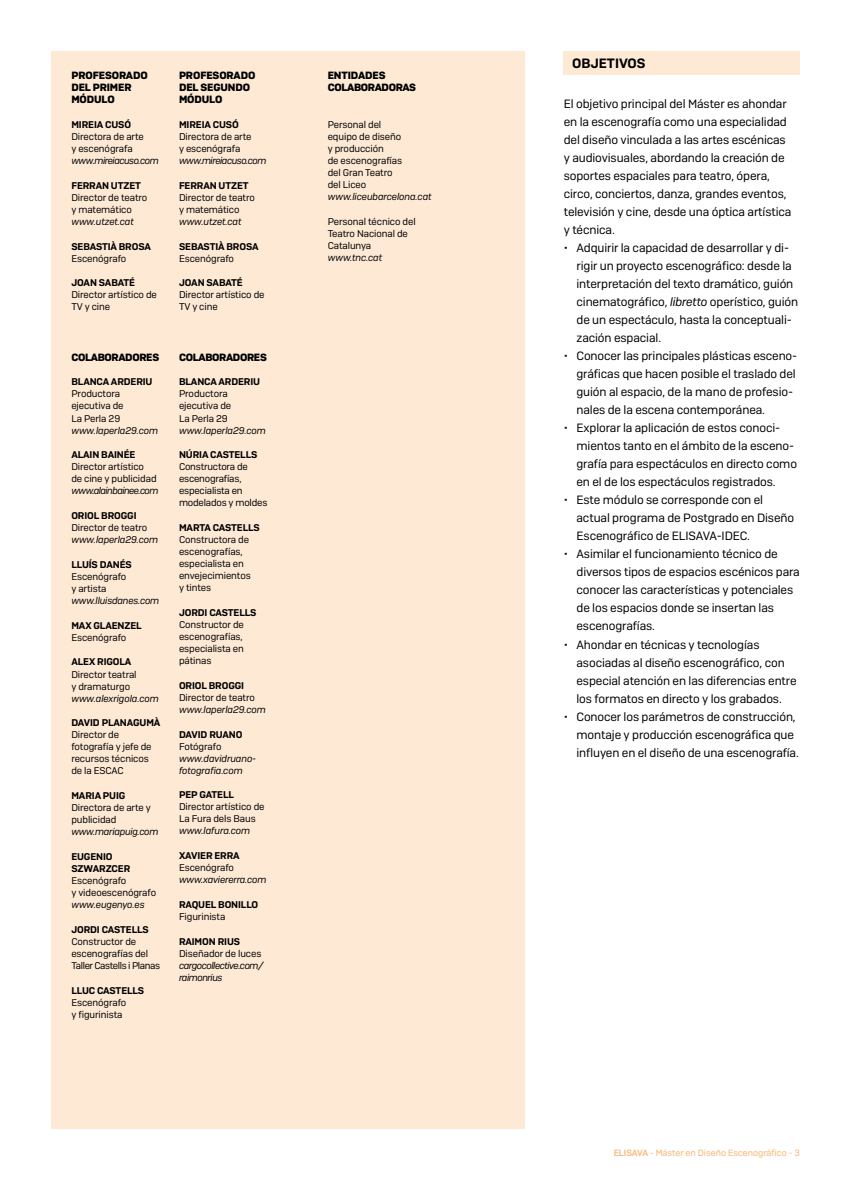
<style>
.page{position:relative;width:851px;height:1200px;background:#fff}
.page>*{position:absolute;margin:0;border:0;box-sizing:border-box;transform-origin:0 0}
.t1{font:600 13.5px "Camber";color:#000}
.t2{font:12px/18px "Camber";letter-spacing:-.01em;color:#000}
.t3{font:700 10.5px/12px "Camber";letter-spacing:-.01em;color:#000}
.t4{font:700 10.5px/12px "Camber";letter-spacing:-.03em;color:#000}
.t5{font:9.75px/12px "Camber";letter-spacing:-.01em;color:#000}
.t6{font:600 9.75px/12px "Camber";letter-spacing:-.01em;color:#000}
.t7{font:italic 9.75px/12px "Camber";letter-spacing:-.01em;color:#000}
.t8{font:italic 9.75px/12px "Camber";letter-spacing:-.05em;color:#000}
.t9{font:italic 9.75px "Camber";letter-spacing:-.06em;color:#000}
.t10{font:italic 9.75px "Camber";letter-spacing:-.03em;color:#000}
.t11{font:9px "Camber";color:#f8b26f}
.s1{font-style:italic}
.s2{font-weight:500}
</style>
<div class="page">
<div style="left:563px;top:51px;width:236px;height:23px;background:#fee9d5"></div>
<div style="left:51px;top:51px;width:473px;height:1077px;background:#fee9d5"></div>
<p class="t3" style="left:71px;top:69px;width:78px">PROFESORADO<br>DEL PRIMER<br>MÓDULO</p>
<p class="t6" style="left:71px;top:118px;width:61px">MIREIA CUSÓ</p>
<p class="t5" style="left:71px;top:130px;width:74px">Directora de arte y escenógrafa</p>
<p class="t8" style="left:71px;top:154px;width:89px">www.mireiacuso.com</p>
<p class="t6" style="left:71px;top:179px;width:71px">FERRAN UTZET</p>
<p class="t5" style="left:71px;top:191px;width:77px">Director de teatro y matemático</p>
<p class="t7" style="left:71px;top:215px;width:64px">www.utzet.cat</p>
<p class="t6" style="left:71px;top:240px;width:81px">SEBASTIÀ BROSA</p>
<p class="t5" style="left:71px;top:252px;width:56px">Escenógrafo</p>
<p class="t6" style="left:71px;top:277px;width:65px">JOAN SABATÉ</p>
<p class="t5" style="left:71px;top:289px;width:87px">Director artístico de<br>TV y cine</p>
<p class="t4" style="left:71px;top:351px;width:89px">COLABORADORES</p>
<p class="t6" style="left:71px;top:376px;width:83px">BLANCA ARDERIU</p>
<p class="t5" style="left:71px;top:388px;width:54px">Productora ejecutiva de<br>La Perla 29</p>
<p class="t7" style="left:71px;top:424px;width:88px">www.laperla29.com</p>
<p class="t6" style="left:71px;top:448px;width:66px">ALAIN BAINÉE</p>
<p class="t5" style="left:71px;top:460px;width:87px">Director artístico de cine y publicidad</p>
<p class="t9" style="left:71px;top:485px;width:89px">www.alainbainee.com</p>
<p class="t6" style="left:71px;top:509px;width:67px">ORIOL BROGGI</p>
<p class="t5" style="left:71px;top:521px;width:77px">Director de teatro</p>
<p class="t7" style="left:71px;top:533px;width:88px">www.laperla29.com</p>
<p class="t6" style="left:71px;top:558px;width:62px">LLUÍS DANÉS</p>
<p class="t5" style="left:71px;top:570px;width:56px">Escenógrafo y artista</p>
<p class="t7" style="left:71px;top:594px;width:89px">www.lluisdanes.com</p>
<p class="t6" style="left:71px;top:619px;width:72px">MAX GLAENZEL</p>
<p class="t5" style="left:71px;top:631px;width:56px">Escenógrafo</p>
<p class="t6" style="left:71px;top:655px;width:62px">ALEX RIGOLA</p>
<p class="t5" style="left:71px;top:667px;width:67px">Director teatral y dramaturgo</p>
<p class="t7" style="left:71px;top:691px;width:89px">www.alexrigola.com</p>
<p class="t6" style="left:71px;top:716px;width:90px">DAVID PLANAGUMÀ</p>
<p class="t5" style="left:71px;top:728px;width:82px">Director de fotografía y jefe de recursos técnicos de la ESCAC</p>
<p class="t6" style="left:71px;top:789px;width:56px">MARIA PUIG</p>
<p class="t5" style="left:71px;top:801px;width:81px">Directora de arte y publicidad</p>
<p class="t10" style="left:71px;top:825px;width:89px">www.mariapuig.com</p>
<p class="t6" style="left:71px;top:850px;width:60px">EUGENIO<br>SZWARZCER</p>
<p class="t5" style="left:71px;top:874px;width:86px">Escenógrafo<br>y videoescenógrafo</p>
<p class="t7" style="left:71px;top:898px;width:75px">www.eugenyo.es</p>
<p class="t6" style="left:71px;top:923px;width:79px">JORDI CASTELLS</p>
<p class="t5" style="left:71px;top:935px;width:90px">Constructor de escenografías del<br>Taller Castells i Planas</p>
<p class="t6" style="left:71px;top:983px;width:74px">LLUC CASTELLS</p>
<p class="t5" style="left:71px;top:995px;width:56px">Escenógrafo y figurinista</p>
<p class="t3" style="left:179px;top:69px;width:78px">PROFESORADO<br>DEL SEGUNDO<br>MÓDULO</p>
<p class="t6" style="left:179px;top:118px;width:61px">MIREIA CUSÓ</p>
<p class="t5" style="left:179px;top:130px;width:74px">Directora de arte y escenógrafa</p>
<p class="t8" style="left:179px;top:154px;width:89px">www.mireiacuso.com</p>
<p class="t6" style="left:179px;top:179px;width:71px">FERRAN UTZET</p>
<p class="t5" style="left:179px;top:191px;width:77px">Director de teatro y matemático</p>
<p class="t7" style="left:179px;top:215px;width:64px">www.utzet.cat</p>
<p class="t6" style="left:179px;top:240px;width:81px">SEBASTIÀ BROSA</p>
<p class="t5" style="left:179px;top:252px;width:56px">Escenógrafo</p>
<p class="t6" style="left:179px;top:277px;width:65px">JOAN SABATÉ</p>
<p class="t5" style="left:179px;top:289px;width:87px">Director artístico de<br>TV y cine</p>
<p class="t4" style="left:179px;top:351px;width:89px">COLABORADORES</p>
<p class="t6" style="left:179px;top:376px;width:83px">BLANCA ARDERIU</p>
<p class="t5" style="left:179px;top:388px;width:54px">Productora ejecutiva de<br>La Perla 29</p>
<p class="t7" style="left:179px;top:424px;width:88px">www.laperla29.com</p>
<p class="t6" style="left:179px;top:448px;width:80px">NÚRIA CASTELLS</p>
<p class="t5" style="left:179px;top:460px;width:90px">Constructora de escenografías, especialista en modelados y moldes</p>
<p class="t6" style="left:179px;top:521px;width:82px">MARTA CASTELLS</p>
<p class="t5" style="left:179px;top:533px;width:73px">Constructora de escenografías, especialista en envejecimientos y tintes</p>
<p class="t6" style="left:179px;top:606px;width:79px">JORDI CASTELLS</p>
<p class="t5" style="left:179px;top:618px;width:66px;text-align:justify">Constructor de escenografías, especialista en pátinas</p>
<p class="t6" style="left:179px;top:679px;width:67px">ORIOL BROGGI</p>
<p class="t5" style="left:179px;top:691px;width:77px">Director de teatro</p>
<p class="t7" style="left:179px;top:703px;width:88px">www.laperla29.com</p>
<p class="t6" style="left:179px;top:727px;width:65px">DAVID RUANO</p>
<p class="t5" style="left:179px;top:739px;width:44px">Fotógrafo</p>
<p class="t7" style="left:179px;top:751px;width:79px">www.davidruano&shy;fotografia.com</p>
<p class="t6" style="left:179px;top:788px;width:56px">PEP GATELL</p>
<p class="t5" style="left:179px;top:800px;width:87px">Director artístico de<br>La Fura dels Baus</p>
<p class="t7" style="left:179px;top:824px;width:73px">www.lafura.com</p>
<p class="t6" style="left:179px;top:849px;width:62px">XAVIER ERRA</p>
<p class="t5" style="left:179px;top:861px;width:56px">Escenógrafo</p>
<p class="t7" style="left:179px;top:873px;width:89px">www.xaviererra.com</p>
<p class="t6" style="left:179px;top:898px;width:81px">RAQUEL BONILLO</p>
<p class="t5" style="left:179px;top:910px;width:48px">Figurinista</p>
<p class="t6" style="left:179px;top:935px;width:63px">RAIMON RIUS</p>
<p class="t5" style="left:179px;top:947px;width:84px">Diseñador de luces</p>
<p class="t8" style="left:179px;top:959px;width:86px">cargocollective.com/ raimonrius</p>
<p class="t4" style="left:328px;top:69px;width:90px">ENTIDADES<br>COLABORADORAS</p>
<p class="t5" style="left:328px;top:119px;width:76px">Personal del equipo de diseño y producción<br>de escenografías del Gran Teatro del Liceo</p>
<p class="t7" style="left:328px;top:191px;width:105px">www.liceubarcelona.cat</p>
<p class="t5" style="left:328px;top:215px;width:89px">Personal técnico del<br>Teatro Nacional de<br>Catalunya</p>
<p class="t7" style="left:328px;top:252px;width:56px">www.tnc.cat</p>
<p class="t1" style="left:572px;top:55px;width:75px">OBJETIVOS</p>
<p class="t2" style="left:563px;top:95px;width:229px">El objetivo principal del Máster es ahondar en la escenografía como una especialidad del diseño vinculada a las artes escénicas y audiovisuales, abordando la creación de soportes espaciales para teatro, ópera, circo, conciertos, danza, grandes eventos, televisión y cine, desde una óptica artística y técnica.</p>
<p class="t2" style="left:576px;top:239px;width:223px;text-indent:-13px">• Adquirir la capacidad de desarrollar y di&shy;rigir un proyecto escenográfico: desde la interpretación del texto dramático, guión cinematográfico, <span class="s1">libretto</span> operístico, guión de un espectáculo, hasta la conceptuali&shy;zación espacial.</p>
<p class="t2" style="left:576px;top:347px;width:222px;text-indent:-13px">• Conocer las principales plásticas esceno&shy;gráficas que hacen posible el traslado del guión al espacio, de la mano de profesio&shy;nales de la escena contemporánea.</p>
<p class="t2" style="left:576px;top:419px;width:222px;text-indent:-13px">• Explorar la aplicación de estos conoci&shy;mientos tanto en el ámbito de la esceno&shy;grafía para espectáculos en directo como en el de los espectáculos registrados.</p>
<p class="t2" style="left:576px;top:491px;width:219px;text-indent:-13px">• Este módulo se corresponde con el actual programa de Postgrado en Diseño<br>Escenográfico de ELISAVA-IDEC.</p>
<p class="t2" style="left:576px;top:545px;width:225px;text-indent:-13px">• Asimilar el funcionamiento técnico de diversos tipos de espacios escénicos para conocer las características y potenciales de los espacios donde se insertan las escenografías.</p>
<p class="t2" style="left:576px;top:635px;width:221px;text-indent:-13px">• Ahondar en técnicas y tecnologías asociadas al diseño escenográfico, con especial atención en las diferencias entre los formatos en directo y los grabados.</p>
<p class="t2" style="left:576px;top:707px;width:224px;text-indent:-13px">• Conocer los parámetros de construcción, montaje y producción escenográfica que influyen en el diseño de una escenografía.</p>
<p class="t11" style="left:613px;top:1146px;width:188px"><span class="s2">ELISAVA</span> - Máster en Diseño Escenográfico - 3</p>
</div>
